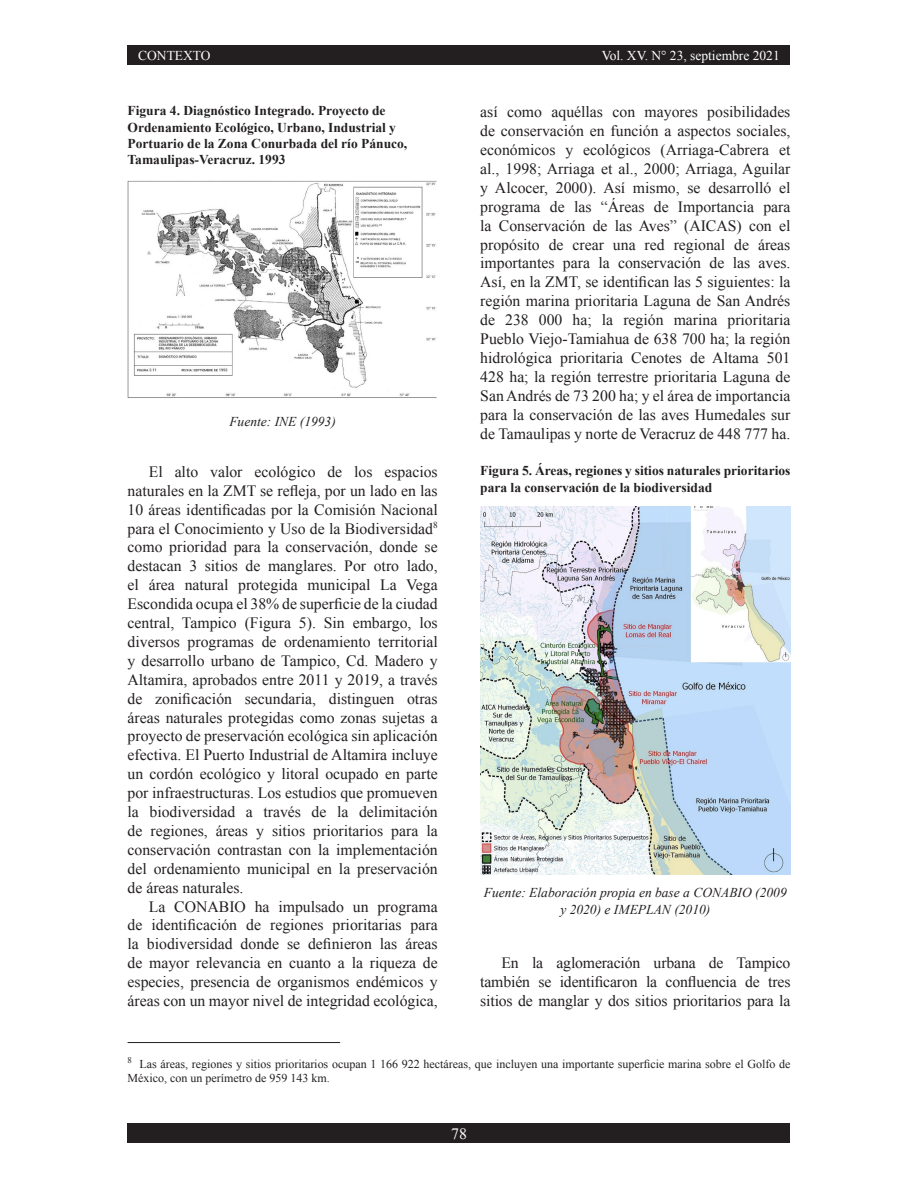
<style>
.page{position:relative;width:918px;height:1188px;background:#fff}
.page>*{position:absolute;margin:0;border:0;box-sizing:border-box;transform-origin:0 0}
.t1{font:15.75px/18.9px "Times New Roman";color:#231f20;text-align:justify}
.t2{font:15.75px "Times New Roman";color:#fff}
.t3{font:700 13.5px/16.2px "Times New Roman";color:#231f20}
.t4{font:italic 13.5px/16.2px "Times New Roman";color:#231f20;text-align:center}
.t5{font:13.5px "Times New Roman";color:#fff}
.t6{font:12px/13.5px "Times New Roman";color:#231f20}
</style>
<div class="page">
<div style="left:128px;top:1124px;width:662px;height:19px;background:#231f20"></div>
<div style="left:128px;top:45px;width:662px;height:19px;background:#231f20"></div>
<img style="left:128px;top:180px;width:309px;height:218px">
<hr style="left:128px;top:1042px;width:212px;height:1px;background:#231f20">
<img style="left:480px;top:506px;width:310px;height:369px">
<p class="t5" style="left:138px;top:47px;width:74px">CONTEXTO</p>
<p class="t5" style="left:602px;top:46px;width:180px">Vol. XV. N° 23, septiembre 2021</p>
<p class="t3" style="left:128px;top:102px;width:281px">Figura 4. Diagnóstico Integrado. Proyecto de Ordenamiento Ecológico, Urbano, Industrial y Portuario de la Zona Conurbada del río Pánuco, Tamaulipas-Veracruz. 1993</p>
<p class="t4" style="left:229px;top:413px;width:108px">Fuente: INE (1993)</p>
<p class="t1" style="left:128px;top:462px;width:312px;text-indent:21px">El alto valor ecológico de los espacios naturales en la ZMT se refleja, por un lado en las 10 áreas identificadas por la Comisión Nacional para el Conocimiento y Uso de la Biodiversidad<sup>8 </sup>como prioridad para la conservación, donde se destacan 3 sitios de manglares. Por otro lado, el área natural protegida municipal La Vega Escondida ocupa el 38% de superficie de la ciudad central, Tampico (Figura 5). Sin embargo, los diversos programas de ordenamiento territorial y desarrollo urbano de Tampico, Cd. Madero y Altamira, aprobados entre 2011 y 2019, a través de zonificación secundaria, distinguen otras áreas naturales protegidas como zonas sujetas a proyecto de preservación ecológica sin aplicación efectiva. El Puerto Industrial de Altamira incluye un cordón ecológico y litoral ocupado en parte por infraestructuras. Los estudios que promueven la biodiversidad a través de la delimitación de regiones, áreas y sitios prioritarios para la conservación contrastan con la implementación del ordenamiento municipal en la preservación de áreas naturales.</p>
<p class="t1" style="left:128px;top:897px;width:312px;text-indent:21px">La CONABIO ha impulsado un programa de identificación de regiones prioritarias para la biodiversidad donde se definieron las áreas de mayor relevancia en cuanto a la riqueza de especies, presencia de organismos endémicos y áreas con un mayor nivel de integridad ecológica,</p>
<p class="t1" style="left:480px;top:102px;width:312px">así como aquéllas con mayores posibilidades de conservación en función a aspectos sociales, económicos y ecológicos (Arriaga-Cabrera et al., 1998; Arriaga et al., 2000; Arriaga, Aguilar y Alcocer, 2000). Así mismo, se desarrolló el programa de las “Áreas de Importancia para la Conservación de las Aves” (AICAS) con el propósito de crear una red regional de áreas importantes para la conservación de las aves.<br>Así, en la ZMT, se identifican las 5 siguientes: la región marina prioritaria Laguna de San Andrés de 238 000 ha; la región marina prioritaria Pueblo Viejo-Tamiahua de 638 700 ha; la región hidrológica prioritaria Cenotes de Altama 501<br>428 ha; la región terrestre prioritaria Laguna de San Andrés de 73 200 ha; y el área de importancia para la conservación de las aves Humedales sur de Tamaulipas y norte de Veracruz de 448 777 ha.</p>
<p class="t3" style="left:480px;top:462px;width:312px">Figura 5. Áreas, regiones y sitios naturales prioritarios para la conservación de la biodiversidad</p>
<p class="t4" style="left:484px;top:884px;width:304px">Fuente: Elaboración propia en base a CONABIO (2009 y 2020) e IMEPLAN (2010)</p>
<p class="t1" style="left:480px;top:953px;width:312px;text-indent:21px">En la aglomeración urbana de Tampico también se identificaron la confluencia de tres sitios de manglar y dos sitios prioritarios para la</p>
<p class="t6" style="left:128px;top:1057px;width:664px"><sup>8</sup> Las áreas, regiones y sitios prioritarios ocupan 1 166 922 hectáreas, que incluyen una importante superficie marina sobre el Golfo de<br>México, con un perímetro de 959 143 km.</p>
<p class="t2" style="left:451px;top:1123px;width:17px">78</p>
</div>
